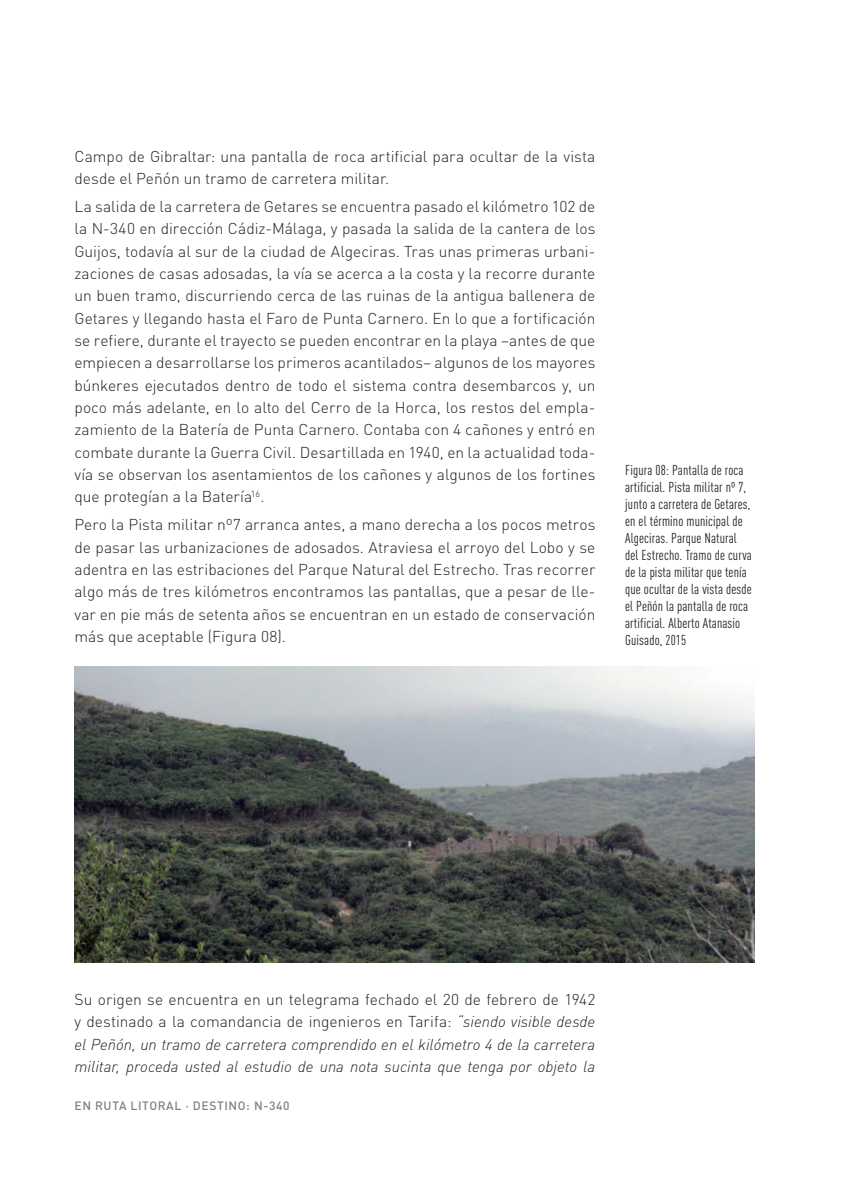
<style>
.page{position:relative;width:844px;height:1191px;background:#fff}
.page>*{position:absolute;margin:0;border:0;box-sizing:border-box;transform-origin:0 0}
.t1{font:300 15.58px/22.4px "DIN";color:#231f20;text-align:justify}
.t2{font:italic 300 15.58px/22.4px "DIN";color:#231f20;text-align:justify}
.t3{font:14.17px/17px "DIN Cond";letter-spacing:.01em;color:#231f20}
.t4{font:500 12.08px "DIN";letter-spacing:.05em;color:#808285}
.s1{font-style:normal}
</style>
<div class="page">
<img style="left:74px;top:666px;width:680px;height:296px">
<p class="t1" style="left:74px;top:145px;width:522px">Campo de Gibraltar: una pantalla de roca artificial para ocultar de la vista desde el Peñón un tramo de carretera militar.</p>
<p class="t1" style="left:74px;top:195px;width:522px">La salida de la carretera de Getares se encuentra pasado el kilómetro 102 de la N-340 en dirección Cádiz-Málaga, y pasada la salida de la cantera de los Guijos, todavía al sur de la ciudad de Algeciras. Tras unas primeras urbani&shy;zaciones de casas adosadas, la vía se acerca a la costa y la recorre durante un buen tramo, discurriendo cerca de las ruinas de la antigua ballenera de Getares y llegando hasta el Faro de Punta Carnero. En lo que a fortificación se refiere, durante el trayecto se pueden encontrar en la playa –antes de que empiecen a desarrollarse los primeros acantilados– algunos de los mayores búnkeres ejecutados dentro de todo el sistema contra desembarcos y, un poco más adelante, en lo alto del Cerro de la Horca, los restos del empla&shy;zamiento de la Batería de Punta Carnero. Contaba con 4 cañones y entró en combate durante la Guerra Civil. Desartillada en 1940, en la actualidad toda&shy;vía se observan los asentamientos de los cañones y algunos de los fortines que protegían a la Batería<sup>16</sup>.</p>
<p class="t1" style="left:74px;top:513px;width:522px">Pero la Pista militar nº7 arranca antes, a mano derecha a los pocos metros de pasar las urbanizaciones de adosados. Atraviesa el arroyo del Lobo y se adentra en las estribaciones del Parque Natural del Estrecho. Tras recorrer algo más de tres kilómetros encontramos las pantallas, que a pesar de lle&shy;var en pie más de setenta años se encuentran en un estado de conservación más que aceptable (Figura 08).</p>
<p class="t3" style="left:625px;top:461px;width:128px">Figura 08: Pantalla de roca artificial. Pista militar nº 7, junto a carretera de Getares, en el término municipal de<br>Algeciras. Parque Natural del Estrecho. Tramo de curva de la pista militar que tenía que ocultar de la vista desde el Peñón la pantalla de roca artificial. Alberto Atanasio<br>Guisado, 2015</p>
<p class="t2" style="left:74px;top:988px;width:522px"><span class="s1">Su origen se encuentra en un telegrama fechado el 20 de febrero de 1942 y destinado a la comandancia de ingenieros en Tarifa:</span> “siendo visible desde el Peñón, un tramo de carretera comprendido en el kilómetro 4 de la carretera militar, proceda usted al estudio de una nota sucinta que tenga por objeto la</p>
<p class="t4" style="left:74px;top:1097px;width:216px">EN RUTA LITORAL · DESTINO: N-340</p>
</div>
